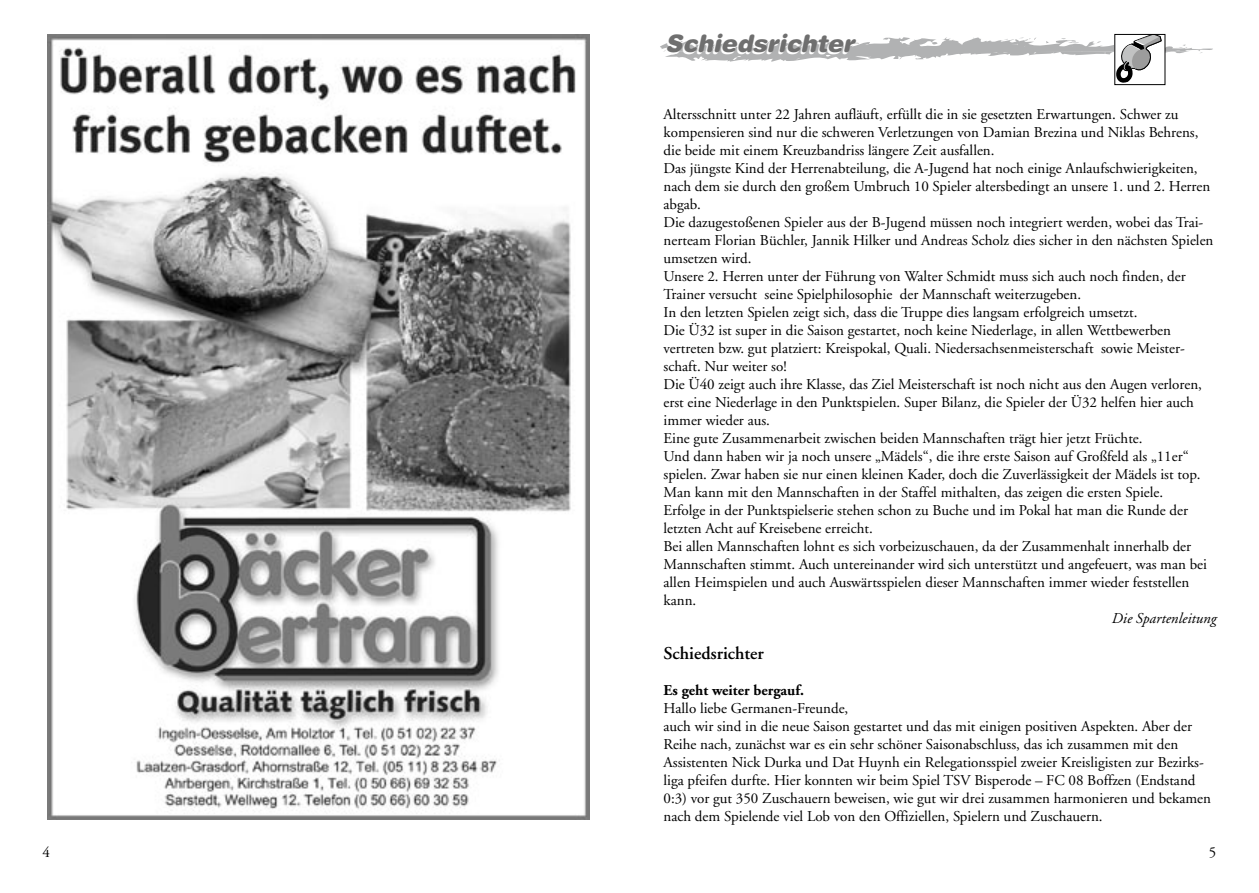
<style>
.page{position:relative;width:1259px;height:893px;background:#fff}
.page>*{position:absolute;margin:0;border:0;box-sizing:border-box;transform-origin:0 0}
.t1{font:italic 900 24px "Helvetica Rounded";color:#6f6f6f}
.t2{font:600 18px "Adobe Garamond";color:#000}
.t3{font:15px/18px "Adobe Garamond";color:#000}
.t4{font:700 15px "Adobe Garamond";color:#000}
.t5{font:italic 15px "Adobe Garamond";color:#000}
</style>
<div class="page">
<svg style="left:660px;top:34px;width:553px;height:51px"></svg>
<div style="left:1114px;top:34px;width:51px;height:51px;border:1px solid #000"></div>
<img style="left:47px;top:34px;width:542px;height:785px">
<h1 class="t1" style="left:665px;top:28px;width:191px">Schiedsrichter</h1>
<p class="t3" style="left:663px;top:106px;width:551px">Altersschnitt unter 22 Jahren aufläuft, erfüllt die in sie gesetzten Erwartungen. Schwer zu kompensieren sind nur die schweren Verletzungen von Damian Brezina und Niklas Behrens, die beide mit einem Kreuzbandriss längere Zeit ausfallen.<br>Das jüngste Kind der Herrenabteilung, die A-Jugend hat noch einige Anlaufschwierigkeiten, nach dem sie durch den großem Umbruch 10 Spieler altersbedingt an unsere 1. und 2. Herren abgab.<br>Die dazugestoßenen Spieler aus der B-Jugend müssen noch integriert werden, wobei das Trai&shy;nerteam Florian Büchler, Jannik Hilker und Andreas Scholz dies sicher in den nächsten Spielen umsetzen wird.<br>Unsere 2. Herren unter der Führung von Walter Schmidt muss sich auch noch finden, der Trainer versucht seine Spielphilosophie der Mannschaft weiterzugeben.<br>In den letzten Spielen zeigt sich, dass die Truppe dies langsam erfolgreich umsetzt.<br>Die Ü32 ist super in die Saison gestartet, noch keine Niederlage, in allen Wettbewerben vertreten bzw. gut platziert: Kreispokal, Quali. Niedersachsenmeisterschaft sowie Meister&shy;schaft. Nur weiter so!<br>Die Ü40 zeigt auch ihre Klasse, das Ziel Meisterschaft ist noch nicht aus den Augen verloren, erst eine Niederlage in den Punktspielen. Super Bilanz, die Spieler der Ü32 helfen hier auch immer wieder aus.<br>Eine gute Zusammenarbeit zwischen beiden Mannschaften trägt hier jetzt Früchte.<br>Und dann haben wir ja noch unsere „Mädels“, die ihre erste Saison auf Großfeld als „11er“ spielen. Zwar haben sie nur einen kleinen Kader, doch die Zuverlässigkeit der Mädels ist top.<br>Man kann mit den Mannschaften in der Staffel mithalten, das zeigen die ersten Spiele.<br>Erfolge in der Punktspielserie stehen schon zu Buche und im Pokal hat man die Runde der letzten Acht auf Kreisebene erreicht.<br>Bei allen Mannschaften lohnt es sich vorbeizuschauen, da der Zusammenhalt innerhalb der Mannschaften stimmt. Auch untereinander wird sich unterstützt und angefeuert, was man bei allen Heimspielen und auch Auswärtsspielen dieser Mannschaften immer wieder feststellen kann.</p>
<p class="t5" style="left:1111px;top:610px;width:106px">Die Spartenleitung</p>
<p class="t2" style="left:663px;top:643px;width:102px">Schiedsrichter</p>
<p class="t4" style="left:663px;top:682px;width:142px">Es geht weiter bergauf.</p>
<p class="t3" style="left:663px;top:700px;width:549px">Hallo liebe Germanen-Freunde,<br>auch wir sind in die neue Saison gestartet und das mit einigen positiven Aspekten. Aber der Reihe nach, zunächst war es ein sehr schöner Saisonabschluss, das ich zusammen mit den Assistenten Nick Durka und Dat Huynh ein Relegationsspiel zweier Kreisligisten zur Bezirks&shy;liga pfeifen durfte. Hier konnten wir beim Spiel TSV Bisperode – FC 08 Boffzen (Endstand 0:3) vor gut 350 Zuschauern beweisen, wie gut wir drei zusammen harmonieren und bekamen nach dem Spielende viel Lob von den Offiziellen, Spielern und Zuschauern.</p>
<p class="t3" style="left:43px;top:844px;width:9px">4</p>
<p class="t3" style="left:1209px;top:844px;width:9px">5</p>
</div>
